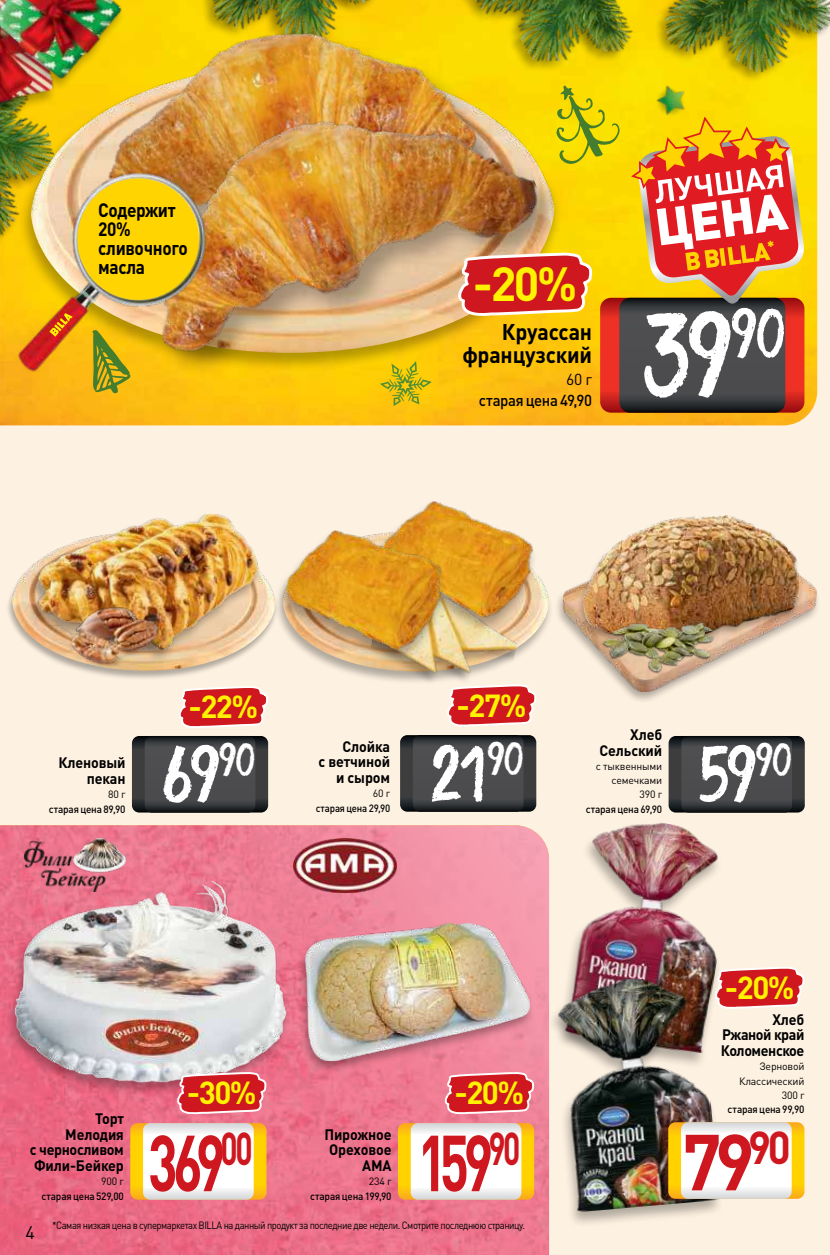
<style>
.page{position:relative;width:830px;height:1255px;background:#fff}
.page>*{position:absolute;margin:0;border:0;box-sizing:border-box;transform-origin:0 0}
.t1{font:117px "Billa Numero Chalk";color:#fff}
.t2{font:78px "Billa Numero Chalk";color:#fff}
.t3{font:700 78px "DIN Pro";letter-spacing:-.1em;color:#ce171e;scale:.7 1}
.t4{font:700 78px "DIN Pro";letter-spacing:-.1em;color:#ce171e;scale:.93 1}
.t5{font:700 47.25px "DIN Pro";color:#fff200}
.t6{font:700 31.5px "DIN Pro";letter-spacing:-.05em;color:#fff200}
.t7{font:700 22.5px/23.7px "DIN Pro";letter-spacing:-.01em;color:#000;text-align:right;scale:.95 1}
.t8{font:700 19.2px/19.2px "DIN Pro";letter-spacing:-.02em;color:#000;scale:.9 1}
.t9{font:18px "DIN Pro";color:#000}
.t10{font:500 15.75px "DIN Pro";letter-spacing:-.025em;color:#000;scale:.95 1}
.t11{font:15.75px "DIN Pro";color:#000}
.t12{font:700 15px/15.8px "DIN Pro";letter-spacing:-.01em;color:#000;text-align:right;scale:.95 1}
.t13{font:10.5px "DIN Pro";letter-spacing:-.05em;color:#000;scale:.9 1}
.t14{font:500 10.5px "DIN Pro";letter-spacing:-.02em;color:#000;scale:.95 1}
.t15{font:10.5px/14.2px "DIN Pro";letter-spacing:-.02em;color:#000;text-align:right}
.t16{font:500 10.5px "DIN Pro";letter-spacing:-.02em;color:#000;scale:.92 1}
.t17{font:10.5px "DIN Pro";letter-spacing:-.05em;color:#000}
</style>
<div class="page">
<div style="left:0;top:0;width:829px;height:1254px;background:#fdf1e1"></div>
<img style="left:0;top:0;width:816px;height:425px">
<svg style="left:0;top:825px;width:549px;height:429px;background:#ed788f"></svg>
<img style="left:628px;top:68px;width:16px;height:17px">
<img style="left:0;top:125px;width:17px;height:112px">
<img style="left:644px;top:0;width:185px;height:105px">
<div style="left:457px;top:0;width:174px;height:73px;background:#000;opacity:.5"></div>
<img style="left:483px;top:0;width:159px;height:63px">
<div style="left:0;top:0;width:57px;height:125px;background:#000;opacity:.3"></div>
<img style="left:0;top:0;width:48px;height:108px">
<svg style="left:92px;top:376px;width:39px;height:17px"></svg>
<svg style="left:379px;top:378px;width:52px;height:28px"></svg>
<img style="left:48px;top:0;width:435px;height:173px">
<img style="left:107px;top:50px;width:441px;height:320px">
<img style="left:9px;top:173px;width:197px;height:203px">
<svg style="left:49px;top:313px;width:24px;height:24px"></svg>
<img style="left:70px;top:173px;width:136px;height:134px">
<div style="left:6px;top:532px;width:272px;height:148px;background:#000;opacity:.3"></div>
<img style="left:12px;top:532px;width:262px;height:138px">
<div style="left:27px;top:513px;width:234px;height:151px;background:#000;opacity:.3"></div>
<img style="left:32px;top:513px;width:232px;height:145px">
<img style="left:52px;top:573px;width:80px;height:96px">
<img style="left:132px;top:573px;width:136px;height:239px">
<svg style="left:668px;top:736px;width:136px;height:76px;background:#424345"></svg>
<div style="left:554px;top:522px;width:266px;height:182px;background:#000;opacity:.3"></div>
<img style="left:563px;top:523px;width:253px;height:168px">
<div style="left:575px;top:516px;width:228px;height:138px;background:#000;opacity:.3"></div>
<img style="left:583px;top:516px;width:216px;height:127px">
<img style="left:599px;top:618px;width:121px;height:58px">
<div style="left:274px;top:530px;width:279px;height:154px;background:#fdf1e1"></div>
<img style="left:328px;top:578px;width:221px;height:93px">
<img style="left:366px;top:665px;width:34px;height:16px">
<img style="left:401px;top:501px;width:139px;height:123px">
<div style="left:275px;top:530px;width:171px;height:135px;background:#000;opacity:.3"></div>
<img style="left:281px;top:525px;width:166px;height:128px">
<img style="left:400px;top:571px;width:136px;height:240px">
<img style="left:456px;top:85px;width:348px;height:327px">
<div style="left:4px;top:880px;width:287px;height:217px;background:#000;opacity:.3"></div>
<img style="left:14px;top:880px;width:273px;height:205px">
<svg style="left:130px;top:1123px;width:136px;height:76px;background:#f9eeca"></svg>
<img style="left:176px;top:959px;width:90px;height:158px">
<img style="left:25px;top:838px;width:100px;height:53px">
<img style="left:570px;top:812px;width:166px;height:160px">
<div style="left:546px;top:977px;width:178px;height:250px;background:#000;opacity:.3"></div>
<img style="left:555px;top:972px;width:164px;height:240px">
<svg style="left:713px;top:853px;width:91px;height:159px"></svg>
<svg style="left:668px;top:1122px;width:136px;height:76px;background:#f8eec9"></svg>
<div style="left:296px;top:922px;width:238px;height:152px;background:#000;opacity:.3"></div>
<img style="left:305px;top:923px;width:224px;height:137px">
<svg style="left:398px;top:1123px;width:136px;height:76px;background:#f9eeca"></svg>
<img style="left:443px;top:959px;width:91px;height:158px">
<img style="left:293px;top:838px;width:103px;height:54px">
<p class="t8" style="left:98px;top:199px;width:101px">Содержит<br>20% сливочного масла</p>
<h3 class="t5" style="left:472px;top:252px;width:106px">-20%</h3>
<h3 class="t7" style="left:462px;top:319px;width:138px">Круассан французский</h3>
<p class="t11" style="left:566px;top:368px;width:27px">60 г</p>
<p class="t10" style="left:478px;top:389px;width:121px">старая цена 49,90</p>
<h1 class="t1" style="left:643px;top:288px;width:141px">39<sup>90</sup></h1>
<p class="t12" style="left:58px;top:754px;width:72px">Кленовый пекан</p>
<p class="t17" style="left:108px;top:787px;width:19px">80 г</p>
<p class="t14" style="left:49px;top:801px;width:82px">старая цена 89,90</p>
<h3 class="t6" style="left:188px;top:685px;width:71px">-22%</h3>
<h2 class="t2" style="left:162px;top:729px;width:93px">69<sup>90</sup></h2>
<p class="t12" style="left:318px;top:737px;width:77px">Слойка<br>с ветчиной и сыром</p>
<p class="t17" style="left:372px;top:786px;width:19px">60 г</p>
<p class="t16" style="left:315px;top:800px;width:82px">старая цена 29,90</p>
<h3 class="t6" style="left:456px;top:683px;width:71px">-27%</h3>
<h2 class="t2" style="left:431px;top:728px;width:93px">21<sup>90</sup></h2>
<p class="t12" style="left:599px;top:725px;width:67px">Хлеб<br>Сельский</p>
<p class="t15" style="left:595px;top:758px;width:68px">с тыквенными семечками<br>390 г</p>
<p class="t14" style="left:585px;top:801px;width:82px">старая цена 69,90</p>
<h2 class="t2" style="left:698px;top:729px;width:94px">59<sup>90</sup></h2>
<p class="t12" style="left:30px;top:1109px;width:100px">Торт<br>Мелодия<br>с черносливом<br>Фили-Бейкер</p>
<p class="t17" style="left:101px;top:1174px;width:24px">900 г</p>
<p class="t14" style="left:41px;top:1188px;width:88px">старая цена 529,00</p>
<h3 class="t6" style="left:187px;top:1071px;width:71px">-30%</h3>
<h2 class="t3" style="left:148px;top:1109px;width:151px">369<sup>00</sup></h2>
<p class="t12" style="left:324px;top:1125px;width:72px">Пирожное<br>Ореховое<br>АМА</p>
<p class="t17" style="left:369px;top:1174px;width:24px">234 г</p>
<p class="t14" style="left:310px;top:1188px;width:87px">старая цена 199,90</p>
<h3 class="t6" style="left:454px;top:1071px;width:71px">-20%</h3>
<h2 class="t3" style="left:417px;top:1109px;width:149px">159<sup>90</sup></h2>
<h3 class="t6" style="left:724px;top:966px;width:71px">-20%</h3>
<p class="t12" style="left:720px;top:1010px;width:90px;text-align:justify;text-indent:52px">Хлеб Ржаной край Коломенское</p>
<p class="t15" style="left:738px;top:1059px;width:67px">Зерновой<br>Классический<br>300 г</p>
<p class="t14" style="left:727px;top:1102px;width:82px">старая цена 99,90</p>
<h2 class="t4" style="left:681px;top:1109px;width:118px">79<sup>90</sup></h2>
<p class="t9" style="left:26px;top:1220px;width:11px">4</p>
<p class="t13" style="left:52px;top:1218px;width:526px">*Самая низкая цена в супермаркетах BILLA на данный продукт за последние две недели. Смотрите последнюю страницу.</p>
</div>
